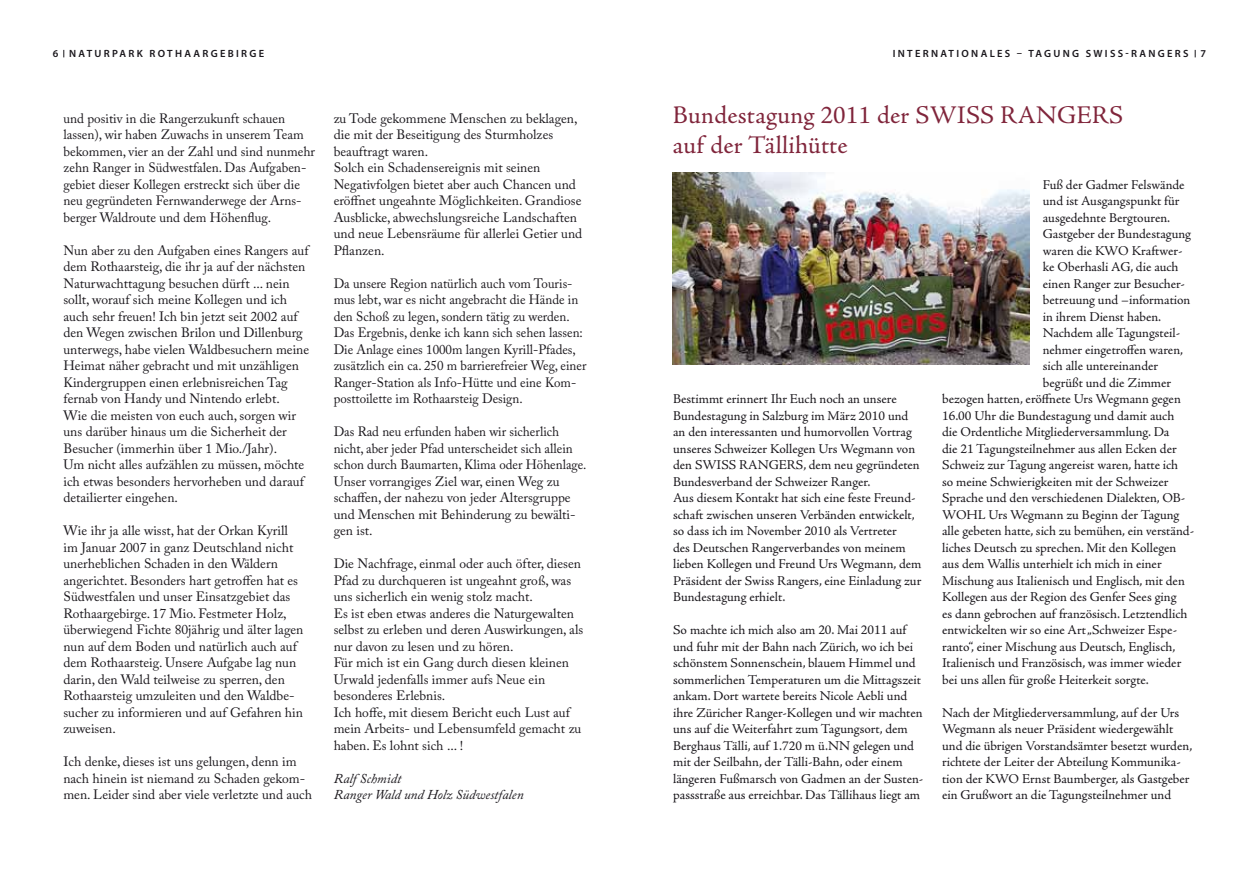
<style>
.page{position:relative;width:1259px;height:893px;background:#fff}
.page>*{position:absolute;margin:0;border:0;box-sizing:border-box;transform-origin:0 0}
.t1{font:25.5px/30px "Adobe Jenson Pro";letter-spacing:.01em;color:#80253b}
.t2{font:13.5px/16.5px "Adobe Jenson Pro";color:#1a171c}
.t3{font:13.5px/16.5px "Adobe Caslon Pro";color:#1a171c}
.t4{font:13.5px/16.5px "Adobe Caslon Pro";color:#1a171c;scale:.96 1}
.t5{font:italic 13.5px/16.5px "Adobe Caslon Pro";color:#1a171c}
.t6{font:600 10.5px "Myriad Pro";letter-spacing:.22em;color:#1a171c}
</style>
<div class="page">
<img style="left:672px;top:172px;width:357px;height:192px">
<p class="t6" style="left:53px;top:47px;width:51px">6 NATURP</p>
<p class="t6" style="left:120px;top:47px;width:17px">ARK</p>
<p class="t6" style="left:150px;top:47px;width:62px">ROTHAARGEBIRGE</p>
<p class="t6" style="left:892px;top:47px;width:112px">INTER NATI ONALES</p>
<p class="t6" style="left:1017px;top:47px;width:85px">– TAGU NG SWISS</p>
<p class="t6" style="left:1125px;top:47px;width:41px">-RANGERS</p>
<p class="t6" style="left:1200px;top:47px;width:7px">7</p>
<p class="t3" style="left:63px;top:110px;width:253px">und positiv in die Rangerzukunft schauen lassen), wir haben Zuwachs in unserem Team bekommen, vier an der Zahl und sind nunmehr zehn Ranger in Südwestfalen. Das Aufgaben&shy;gebiet dieser Kollegen erstreckt sich über die neu gegründeten Fernwanderwege der Arns&shy;berger Waldroute und dem Höhenflug.</p>
<p class="t3" style="left:63px;top:242px;width:248px">Nun aber zu den Aufgaben eines Rangers auf dem Rothaarsteig, die ihr ja auf der nächsten Naturwachttagung besuchen dürft ... nein sollt, worauf sich meine Kollegen und ich auch sehr freuen! Ich bin jetzt seit 2002 auf den Wegen zwischen Brilon und Dillenburg unterwegs, habe vielen Waldbesuchern meine Heimat näher gebracht und mit unzähligen Kindergruppen einen erlebnisreichen Tag fernab von Handy und Nintendo erlebt.<br>Wie die meisten von euch auch, sorgen wir uns darüber hinaus um die Sicherheit der Besucher (immerhin über 1 Mio./Jahr).<br>Um nicht alles aufzählen zu müssen, möchte ich etwas besonders hervorheben und darauf detailierter eingehen.</p>
<p class="t3" style="left:63px;top:522px;width:241px">Wie ihr ja alle wisst, hat der Orkan Kyrill im Januar 2007 in ganz Deutschland nicht unerheblichen Schaden in den Wäldern angerichtet. Besonders hart getroffen hat es Südwestfalen und unser Einsatzgebiet das Rothaargebirge. 17 Mio. Festmeter Holz, überwiegend Fichte 80jährig und älter lagen nun auf dem Boden und natürlich auch auf dem Rothaarsteig. Unsere Aufgabe lag nun darin, den Wald teilweise zu sperren, den Rothaarsteig umzuleiten und den Waldbe&shy;sucher zu informieren und auf Gefahren hin zuweisen.</p>
<p class="t3" style="left:63px;top:753px;width:250px">Ich denke, dieses ist uns gelungen, denn im nach hinein ist niemand zu Schaden gekom&shy;men. Leider sind aber viele verletzte und auch</p>
<p class="t3" style="left:334px;top:110px;width:250px">zu Tode gekommene Menschen zu beklagen, die mit der Beseitigung des Sturmholzes beauftragt waren.<br>Solch ein Schadensereignis mit seinen Negativfolgen bietet aber auch Chancen und eröffnet ungeahnte Möglichkeiten. Grandiose Ausblicke, abwechslungsreiche Landschaften und neue Lebensräume für allerlei Getier und Pflanzen.</p>
<p class="t4" style="left:334px;top:275px;width:265px">Da unsere Region natürlich auch vom Touris&shy;mus lebt, war es nicht angebracht die Hände in den Schoß zu legen, sondern tätig zu werden.<br>Das Ergebnis, denke ich kann sich sehen lassen:<br>Die Anlage eines 1000m langen Kyrill-Pfades, zusätzlich ein ca. 250 m barrierefreier Weg, einer Ranger-Station als Info-Hütte und eine Kom&shy;posttoilette im Rothaarsteig Design.</p>
<p class="t4" style="left:334px;top:423px;width:265px">Das Rad neu erfunden haben wir sicherlich nicht, aber jeder Pfad unterscheidet sich allein schon durch Baumarten, Klima oder Höhenlage.<br>Unser vorrangiges Ziel war, einen Weg zu schaffen, der nahezu von jeder Altersgruppe und Menschen mit Behinderung zu bewälti&shy;gen ist.</p>
<p class="t3" style="left:334px;top:555px;width:251px">Die Nachfrage, einmal oder auch öfter, diesen Pfad zu durchqueren ist ungeahnt groß, was uns sicherlich ein wenig stolz macht.<br>Es ist eben etwas anderes die Naturgewalten selbst zu erleben und deren Auswirkungen, als nur davon zu lesen und zu hören.<br>Für mich ist ein Gang durch diesen kleinen Urwald jedenfalls immer aufs Neue ein besonderes Erlebnis.<br>Ich hoffe, mit diesem Bericht euch Lust auf mein Arbeits- und Lebensumfeld gemacht zu haben. Es lohnt sich ... !</p>
<p class="t5" style="left:334px;top:770px;width:191px">Ralf Schmidt<br>Ranger Wald und Holz Südwestfalen</p>
<h1 class="t1" style="left:673px;top:100px;width:451px">Bundestagung 2011 der SWISS RANGERS auf der Tällihütte</h1>
<p class="t2" style="left:673px;top:391px;width:250px">Bestimmt erinnert Ihr Euch noch an unsere Bundestagung in Salzburg im März 2010 und an den interessanten und humorvollen Vortrag unseres Schweizer Kollegen Urs Wegmann von den SWISS RANGERS, dem neu gegründeten Bundesverband der Schweizer Ranger.<br>Aus diesem Kontakt hat sich eine feste Freund&shy;schaft zwischen unseren Verbänden entwickelt, so dass ich im November 2010 als Vertreter<br>des Deutschen Rangerverbandes von meinem lieben Kollegen und Freund Urs Wegmann, dem Präsident der Swiss Rangers, eine Einladung zur Bundestagung erhielt.</p>
<p class="t2" style="left:673px;top:622px;width:252px">So machte ich mich also am 20. Mai 2011 auf und fuhr mit der Bahn nach Zürich, wo ich bei schönstem Sonnenschein, blauem Himmel und sommerlichen Temperaturen um die Mittagszeit ankam. Dort wartete bereits Nicole Aebli und ihre Züricher Ranger-Kollegen und wir machten uns auf die Weiterfahrt zum Tagungsort, dem Berghaus Tälli, auf 1.720 m ü.NN gelegen und mit der Seilbahn, der Tälli-Bahn, oder einem längeren Fußmarsch von Gadmen an der Susten&shy;passstraße aus erreichbar. Das Tällihaus liegt am</p>
<p class="t2" style="left:1042px;top:177px;width:143px">Fuß der Gadmer Felswände</p>
<p class="t2" style="left:1042px;top:193px;width:138px">und ist Ausgangspunkt für</p>
<p class="t2" style="left:1042px;top:209px;width:129px">ausgedehnte Bergtouren.</p>
<p class="t2" style="left:1042px;top:226px;width:150px">Gastgeber der Bundestagung</p>
<p class="t2" style="left:1042px;top:242px;width:141px">waren die KWO Kraftwer-</p>
<p class="t2" style="left:1042px;top:259px;width:137px">ke Oberhasli AG, die auch</p>
<p class="t2" style="left:1042px;top:275px;width:144px">einen Ranger zur Besucher-</p>
<p class="t2" style="left:1042px;top:292px;width:149px">betreuung und –information</p>
<p class="t2" style="left:1042px;top:308px;width:120px">in ihrem Dienst haben.</p>
<p class="t2" style="left:1042px;top:325px;width:139px">Nachdem alle Tagungsteil-</p>
<p class="t2" style="left:1042px;top:341px;width:142px">nehmer eingetroffen waren,</p>
<p class="t2" style="left:1042px;top:358px;width:117px">sich alle untereinander</p>
<p class="t2" style="left:1042px;top:374px;width:130px">begrüßt und die Zimmer</p>
<p class="t2" style="left:942px;top:391px;width:240px">bezogen hatten, eröffnete Urs Wegmann gegen</p>
<p class="t2" style="left:942px;top:407px;width:234px">16.00 Uhr die Bundestagung und damit auch</p>
<p class="t2" style="left:942px;top:424px;width:229px">die Ordentliche Mitgliederversammlung. Da</p>
<p class="t2" style="left:942px;top:440px;width:236px">die 21 Tagungsteilnehmer aus allen Ecken der</p>
<p class="t2" style="left:942px;top:457px;width:238px">Schweiz zur Tagung angereist waren, hatte ich</p>
<p class="t2" style="left:942px;top:473px;width:228px">so meine Schwierigkeiten mit der Schweizer</p>
<p class="t2" style="left:942px;top:490px;width:245px">Sprache und den verschiedenen Dialekten, OB-</p>
<p class="t2" style="left:942px;top:506px;width:239px">WOHL Urs Wegmann zu Beginn der Tagung</p>
<p class="t2" style="left:942px;top:523px;width:253px">alle gebeten hatte, sich zu bemühen, ein verständ-</p>
<p class="t2" style="left:942px;top:539px;width:236px">liches Deutsch zu sprechen. Mit den Kollegen</p>
<p class="t2" style="left:942px;top:556px;width:221px">aus dem Wallis unterhielt ich mich in einer</p>
<p class="t2" style="left:942px;top:572px;width:244px">Mischung aus Italienisch und Englisch, mit den</p>
<p class="t2" style="left:942px;top:589px;width:236px">Kollegen aus der Region des Genfer Sees ging</p>
<p class="t2" style="left:942px;top:605px;width:247px">es dann gebrochen auf französisch. Letztendlich</p>
<p class="t2" style="left:942px;top:622px;width:237px">entwickelten wir so eine Art „Schweizer Espe-</p>
<p class="t2" style="left:942px;top:638px;width:235px">ranto“, einer Mischung aus Deutsch, Englisch,</p>
<p class="t2" style="left:942px;top:655px;width:241px">Italienisch und Französisch, was immer wieder</p>
<p class="t2" style="left:942px;top:671px;width:208px">bei uns allen für große Heiterkeit sorgte.</p>
<p class="t2" style="left:942px;top:704px;width:252px">Nach der Mitgliederversammlung, auf der Urs Wegmann als neuer Präsident wiedergewählt und die übrigen Vorstandsämter besetzt wurden, richtete der Leiter der Abteilung Kommunika&shy;tion der KWO Ernst Baumberger, als Gastgeber ein Grußwort an die Tagungsteilnehmer und</p>
</div>
